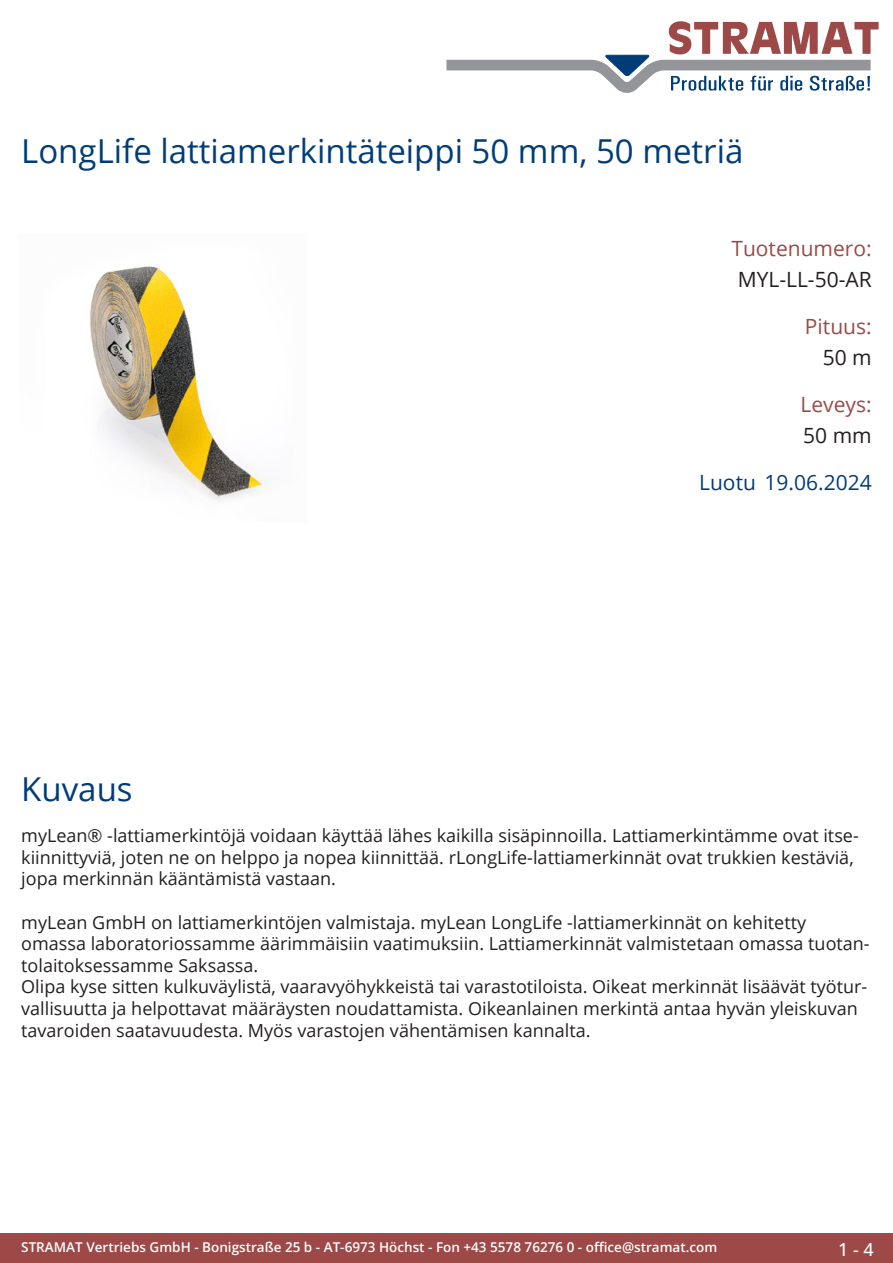
<style>
.page{position:relative;width:893px;height:1263px;background:#fff}
.page>*{position:absolute;margin:0;border:0;box-sizing:border-box;transform-origin:0 0}
.Produkttitel{font:33px "Open Sans";color:#003d78}
.TechDaten_Überschrif{font:21px "Open Sans";color:#9c4948}
.TechDaten_Inhalt{font:21px "Open Sans";color:#231f20}
.Erstellungsdatum{font:21px "Open Sans";color:#003d78}
.Beschreibung_Text{font:18px/21.6px "Open Sans";color:#231f20}
.t1{font:500 18px "Open Sans";color:#fff}
.t2{font:600 13.5px "Open Sans";color:#fff}
</style>
<div class="page">
<div style="left:0;top:1233px;width:893px;height:30px;background:#9c4948"></div>
<svg style="left:446px;top:21px;width:433px;height:72px"></svg>
<img style="left:90px;top:266px;width:175px;height:234px">
<p class="Produkttitel" style="left:21px;top:128px;width:724px">LongLife lattiamerkintäteippi 50 mm, 50 metriä</p>
<p class="TechDaten_Überschrif" style="left:731px;top:234px;width:142px">Tuotenumero:</p>
<p class="TechDaten_Inhalt" style="left:738px;top:265px;width:136px">MYL-LL-50-AR</p>
<p class="TechDaten_Überschrif" style="left:805px;top:312px;width:68px">Pituus:</p>
<p class="TechDaten_Inhalt" style="left:823px;top:343px;width:51px">50 m</p>
<p class="TechDaten_Überschrif" style="left:800px;top:390px;width:73px">Leveys:</p>
<p class="TechDaten_Inhalt" style="left:803px;top:421px;width:70px">50 mm</p>
<p class="Erstellungsdatum" style="left:699px;top:468px;width:174px">Luotu 19.06.2024</p>
<p class="Produkttitel" style="left:21px;top:766px;width:113px">Kuvaus</p>
<p class="Beschreibung_Text" style="left:21px;top:824px;width:838px">myLean® -lattiamerkintöjä voidaan käyttää lähes kaikilla sisäpinnoilla. Lattiamerkintämme ovat itse&shy;kiinnittyviä, joten ne on helppo ja nopea kiinnittää. rLongLife-lattiamerkinnät ovat trukkien kestäviä, jopa merkinnän kääntämistä vastaan.</p>
<p class="Beschreibung_Text" style="left:21px;top:911px;width:848px">myLean GmbH on lattiamerkintöjen valmistaja. myLean LongLife -lattiamerkinnät on kehitetty omassa laboratoriossamme äärimmäisiin vaatimuksiin. Lattiamerkinnät valmistetaan omassa tuotan&shy;tolaitoksessamme Saksassa.<br>Olipa kyse sitten kulkuväylistä, vaaravyöhykkeistä tai varastotiloista. Oikeat merkinnät lisäävät työtur&shy;vallisuutta ja helpottavat määräysten noudattamista. Oikeanlainen merkintä antaa hyvän yleiskuvan tavaroiden saatavuudesta. Myös varastojen vähentämisen kannalta.</p>
<p class="t2" style="left:21px;top:1238px;width:698px">STRAMAT Vertriebs GmbH - Bonigstraße 25 b - AT-6973 Höchst - Fon +43 5578 76276 0 - office@stramat.com</p>
<p class="t1" style="left:838px;top:1237px;width:37px">1 - 4</p>
</div>
